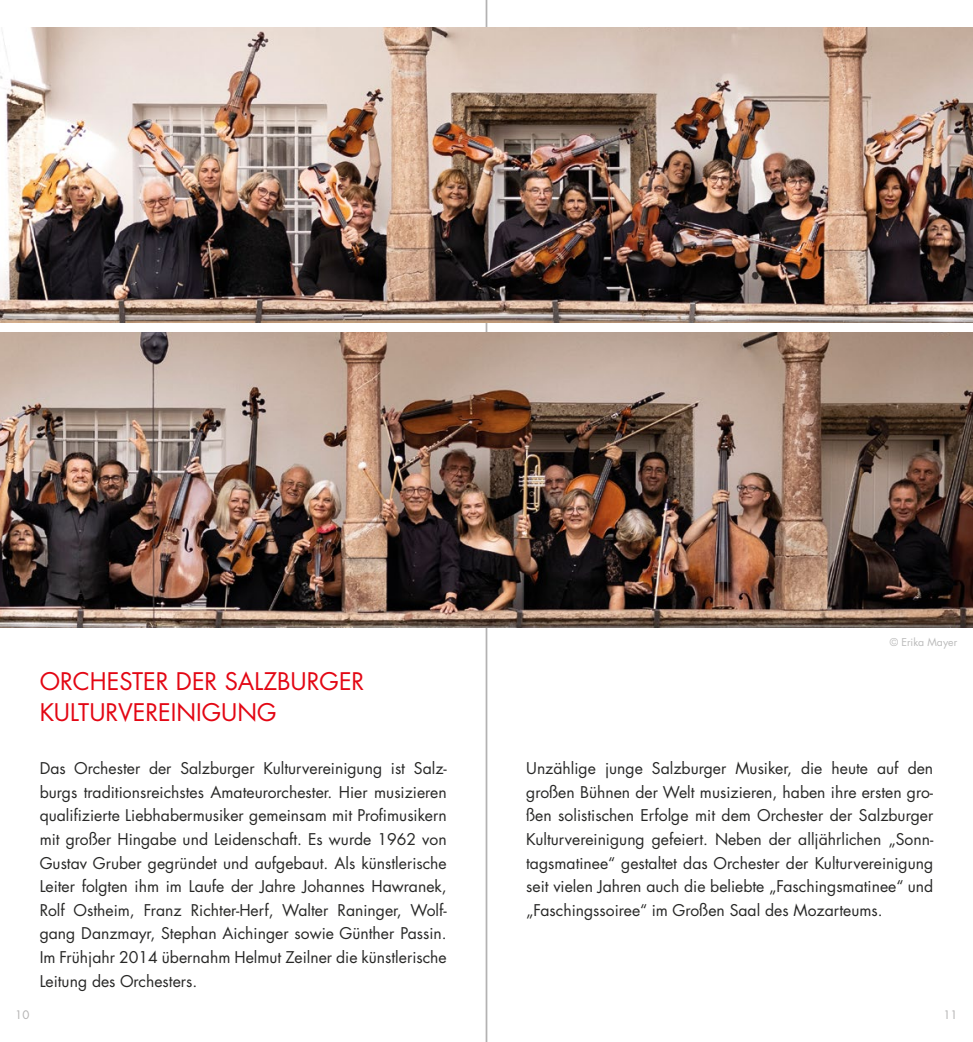
<style>
.page{position:relative;width:973px;height:1042px;background:#fff}
.page>*{position:absolute;margin:0;border:0;box-sizing:border-box;transform-origin:0 0}
.t1{font:23.62px/31.5px "Futura LT Pro";color:#e30613}
.t2{font:15.75px/23.6px "Futura LT Pro";color:#282827;text-align:justify}
.t3{font:11.38px "Futura LT Pro";color:#b3b2b2}
.t4{font:10.5px "Futura LT Pro";color:#bcbcbc}
</style>
<div class="page">
<hr style="left:485px;top:0;width:2px;height:1042px;background:#b3b2b2">
<img style="left:0;top:332px;width:972px;height:296px">
<img style="left:0;top:27px;width:972px;height:296px">
<h1 class="t1" style="left:40px;top:665px;width:326px">ORCHESTER DER SALZBURGER<br>KULTURVEREINIGUNG</h1>
<p class="t4" style="left:889px;top:635px;width:69px">© Erika Mayer</p>
<p class="t3" style="left:15px;top:1007px;width:16px">10</p>
<p class="t2" style="left:40px;top:756px;width:408px">Das Orchester der Salzburger Kulturvereinigung ist Salz&shy;burgs traditionsreichstes Amateurorchester. Hier musizieren qualifizierte Liebhabermusiker gemeinsam mit Profimusikern mit großer Hingabe und Leidenschaft. Es wurde 1962 von Gustav Gruber gegründet und aufgebaut. Als künstlerische Leiter folgten ihm im Laufe der Jahre Johannes Hawranek, Rolf Ostheim, Franz Richter-Herf, Walter Raninger, Wolf&shy;gang Danzmayr, Stephan Aichinger sowie Günther Passin.<br>Im Frühjahr 2014 übernahm Helmut Zeilner die künstlerische Leitung des Orchesters.</p>
<p class="t2" style="left:526px;top:756px;width:408px">Unzählige junge Salzburger Musiker, die heute auf den großen Bühnen der Welt musizieren, haben ihre ersten gro&shy;ßen solistischen Erfolge mit dem Orchester der Salzburger Kulturvereinigung gefeiert. Neben der alljährlichen „Sonn&shy;tagsmatinee“ gestaltet das Orchester der Kulturvereinigung seit vielen Jahren auch die beliebte „Faschingsmatinee“ und „Faschingssoiree“ im Großen Saal des Mozarteums.</p>
<p class="t3" style="left:943px;top:1007px;width:16px">11</p>
</div>
